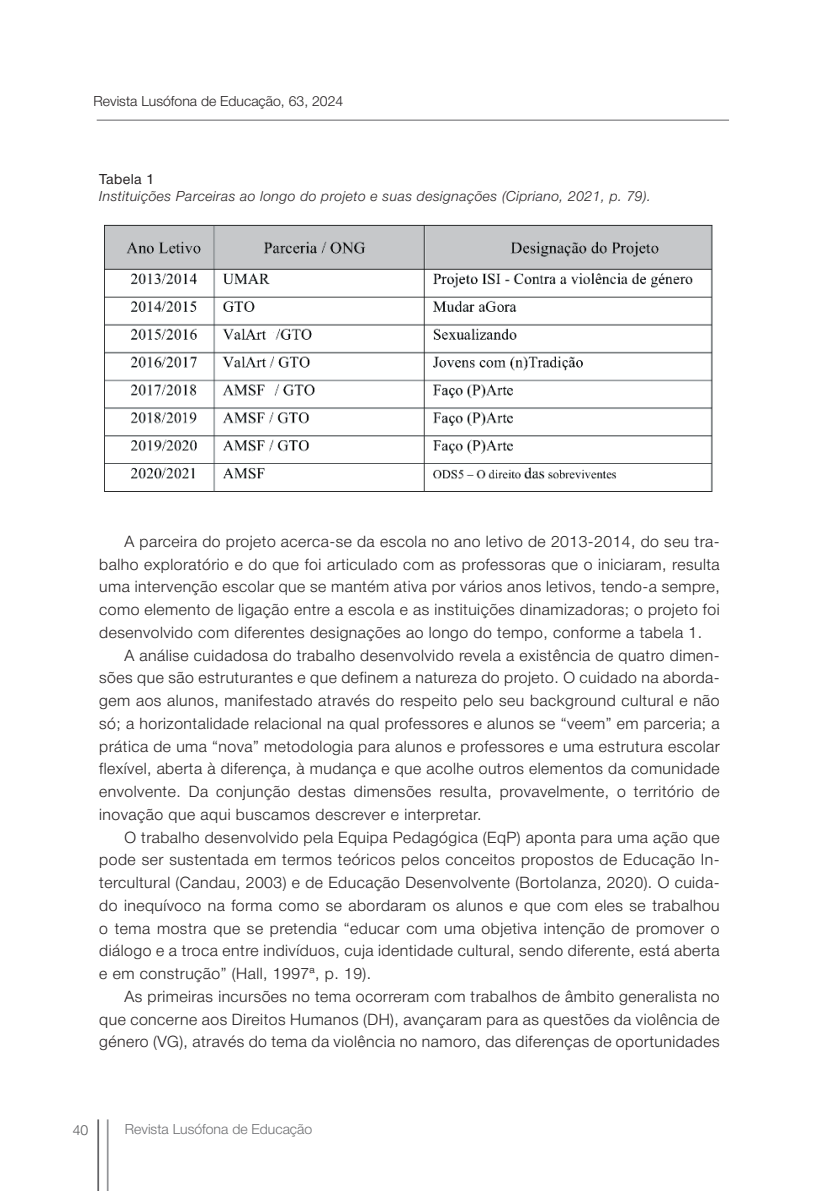
<style>
.page{position:relative;width:819px;height:1191px;background:#fff}
.page>*{position:absolute;margin:0;border:0;box-sizing:border-box;transform-origin:0 0}
.t1{font:300 15.75px/22.8px "Helvetica Neue";letter-spacing:.03em;color:#231f20;text-align:justify}
.t2{font:italic 300 14px "Helvetica Neue";letter-spacing:.03em;color:#231f20}
.t3{font:300 14px "Helvetica Neue";color:#231f20}
.t4{font:300 14px "Helvetica Neue";color:#6c6d70}
.t5{font:14px "Helvetica Neue";letter-spacing:.03em;color:#231f20}
.t6{font:300 14px "Helvetica Neue";color:#57585a}
</style>
<div class="page">
<hr style="left:97px;top:120px;width:632px;height:1px;background:#636366">
<hr style="left:107px;top:1119px;width:2px;height:72px;background:#939598">
<hr style="left:97px;top:1119px;width:2px;height:72px;background:#636366">
<img style="left:104px;top:224px;width:609px;height:268px">
<p class="t3" style="left:94px;top:90px;width:251px">Revista Lusófona de Educação, 63, 2024</p>
<p class="t5" style="left:99px;top:169px;width:57px">Tabela 1</p>
<p class="t2" style="left:99px;top:185px;width:553px">Instituições Parceiras ao longo do projeto e suas designações (Cipriano, 2021, p. 79).</p>
<p class="t1" style="left:99px;top:529px;width:622px;text-indent:25px">A parceira do projeto acerca-se da escola no ano letivo de 2013-2014, do seu tra&shy;balho exploratório e do que foi articulado com as professoras que o iniciaram, resulta uma intervenção escolar que se mantém ativa por vários anos letivos, tendo-a sempre, como elemento de ligação entre a escola e as instituições dinamizadoras; o projeto foi desenvolvido com diferentes designações ao longo do tempo, conforme a tabela 1.</p>
<p class="t1" style="left:99px;top:642px;width:622px;text-indent:25px">A análise cuidadosa do trabalho desenvolvido revela a existência de quatro dimen&shy;sões que são estruturantes e que definem a natureza do projeto. O cuidado na aborda&shy;gem aos alunos, manifestado através do respeito pelo seu background cultural e não só; a horizontalidade relacional na qual professores e alunos se “veem” em parceria; a prática de uma “nova” metodologia para alunos e professores e uma estrutura escolar flexível, aberta à diferença, à mudança e que acolhe outros elementos da comunidade envolvente. Da conjunção destas dimensões resulta, provavelmente, o território de inovação que aqui buscamos descrever e interpretar.</p>
<p class="t1" style="left:99px;top:824px;width:622px;text-indent:25px">O trabalho desenvolvido pela Equipa Pedagógica (EqP) aponta para uma ação que pode ser sustentada em termos teóricos pelos conceitos propostos de Educação In&shy;tercultural (Candau, 2003) e de Educação Desenvolvente (Bortolanza, 2020). O cuida&shy;do inequívoco na forma como se abordaram os alunos e que com eles se trabalhou o tema mostra que se pretendia “educar com uma objetiva intenção de promover o diálogo e a troca entre indivíduos, cuja identidade cultural, sendo diferente, está aberta e em construção” (Hall, 1997ª, p. 19).</p>
<p class="t1" style="left:99px;top:983px;width:622px;text-indent:25px">As primeiras incursões no tema ocorreram com trabalhos de âmbito generalista no que concerne aos Direitos Humanos (DH), avançaram para as questões da violência de género (VG), através do tema da violência no namoro, das diferenças de oportunidades</p>
<p class="t6" style="left:73px;top:1118px;width:17px">40</p>
<p class="t4" style="left:125px;top:1117px;width:189px">Revista Lusófona de Educação</p>
</div>
